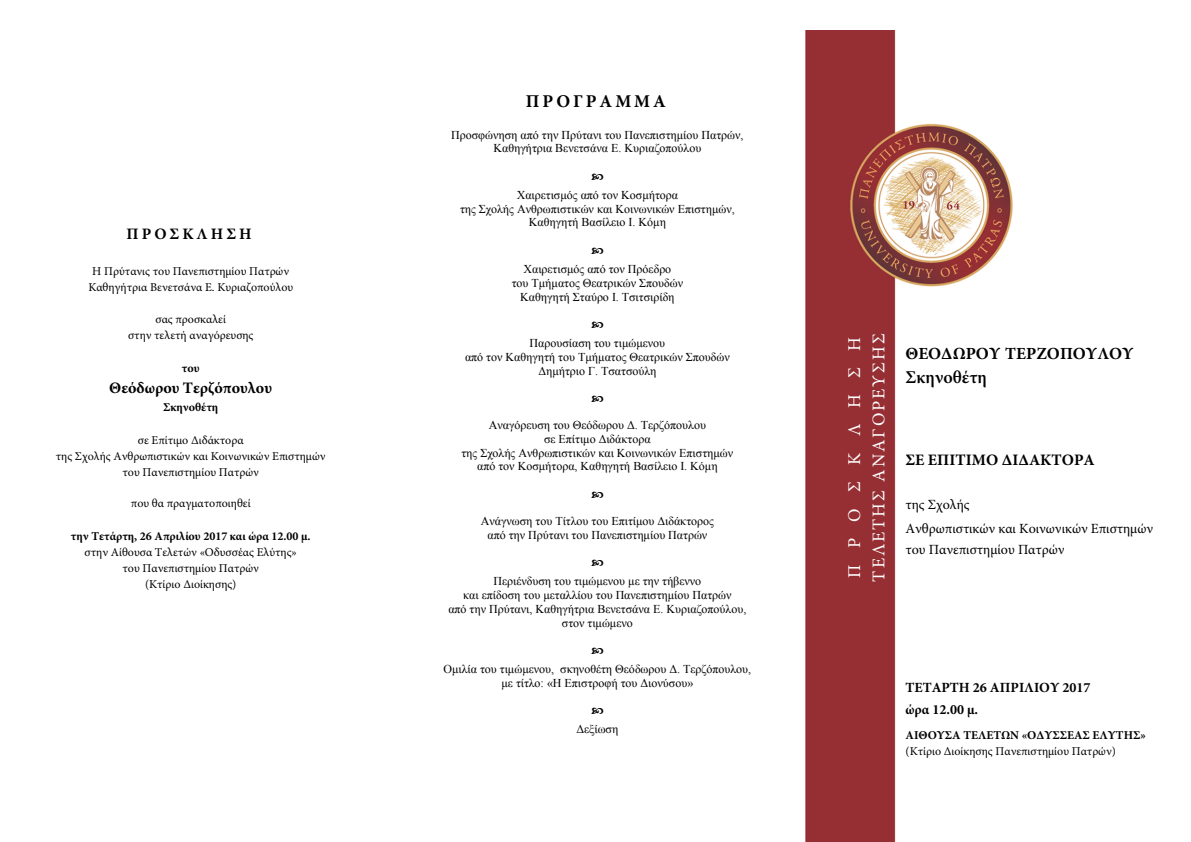
<style>
.page{position:relative;width:1191px;height:842px;background:#fff}
.page>*{position:absolute;margin:0;border:0;box-sizing:border-box;transform-origin:0 0}
.t1{font:18px/24.2px "Minion Pro";letter-spacing:.115em;color:#fff}
.t2{font:600 18px "Minion Pro";color:#000}
.t3{font:700 18px "Minion Pro";letter-spacing:.165em;color:#000}
.t4{font:700 17px "Minion Pro";color:#000}
.t5{font:700 16px "Minion Pro";color:#000}
.t6{font:700 16px "Minion Pro";letter-spacing:.19em;color:#000}
.t7{font:14px/23.7px "Minion Pro";color:#000}
.t8{font:700 14px/22.3px "Minion Pro";color:#000}
.t9{font:12px/13.8px "Times New Roman";color:#000;text-align:center}
.t10{font:12px/16.2px "Minion Pro";color:#000;text-align:center}
.t11{font:700 12px "Minion Pro";color:#000}
</style>
<div class="page">
<img style="left:805px;top:31px;width:208px;height:811px">
<h3 class="t6" style="left:127px;top:223px;width:127px">ΠΡΟΣΚΛΗΣΗ</h3>
<p class="t10" style="left:88px;top:263px;width:206px">Η Πρύτανις του Πανεπιστημίου Πατρών<br>Καθηγήτρια Βενετσάνα Ε. Κυριαζοπούλου</p>
<p class="t10" style="left:128px;top:311px;width:127px">σας προσκαλεί<br>στην τελετή αναγόρευσης</p>
<p class="t11" style="left:182px;top:360px;width:19px">του</p>
<h3 class="t5" style="left:109px;top:376px;width:164px">Θεόδωρου Τερζόπουλου</h3>
<p class="t11" style="left:163px;top:399px;width:57px">Σκηνοθέτη</p>
<p class="t10" style="left:56px;top:432px;width:271px">σε Επίτιμο Διδάκτορα<br>της Σχολής Ανθρωπιστικών και Κοινωνικών Επιστημών του Πανεπιστημίου Πατρών</p>
<p class="t10" style="left:131px;top:495px;width:121px">που θα πραγματοποιηθεί</p>
<p class="t11" style="left:71px;top:528px;width:241px">την Τετάρτη, 26 Απριλίου 2017 και ώρα 12.00 μ.</p>
<p class="t10" style="left:85px;top:544px;width:214px">στην Αίθουσα Τελετών «Οδυσσέας Ελύτης» του Πανεπιστημίου Πατρών<br>(Κτίριο Διοίκησης)</p>
<h1 class="t3" style="left:526px;top:89px;width:142px">ΠΡΟΓΡΑΜΜΑ</h1>
<p class="t9" style="left:451px;top:128px;width:294px">Προσφώνηση από την Πρύτανι του Πανεπιστημίου Πατρών,<br>Καθηγήτρια Βενετσάνα Ε. Κυριαζοπούλου</p>
<p class="t9" style="left:460px;top:188px;width:276px">Χαιρετισμός από τον Κοσμήτορα<br>της Σχολής Ανθρωπιστικών και Κοινωνικών Επιστημών,<br>Καθηγητή Βασίλειο Ι. Κόμη</p>
<p class="t9" style="left:512px;top:262px;width:173px">Χαιρετισμός από τον Πρόεδρο<br>του Τμήματος Θεατρικών Σπουδών<br>Καθηγητή Σταύρο Ι. Τσιτσιρίδη</p>
<p class="t9" style="left:465px;top:336px;width:266px">Παρουσίαση του τιμώμενου<br>από τον Καθηγητή του Τμήματος Θεατρικών Σπουδών<br>Δημήτριο Γ. Τσατσούλη</p>
<p class="t9" style="left:461px;top:418px;width:273px">Αναγόρευση του Θεόδωρου Δ. Τερζόπουλου<br>σε Επίτιμο Διδάκτορα<br>της Σχολής Ανθρωπιστικών και Κοινωνικών Επιστημών από τον Κοσμήτορα, Καθηγητή Βασίλειο Ι. Κόμη</p>
<p class="t9" style="left:481px;top:514px;width:234px">Ανάγνωση του Τίτλου του Επιτίμου Διδάκτορος από την Πρύτανι του Πανεπιστημίου Πατρών</p>
<p class="t9" style="left:448px;top:574px;width:299px">Περιένδυση του τιμώμενου με την τήβεννο<br>και επίδοση του μεταλλίου του Πανεπιστημίου Πατρών<br>από την Πρύτανι, Καθηγήτρια Βενετσάνα Ε. Κυριαζοπούλου, στον τιμώμενο</p>
<p class="t9" style="left:443px;top:662px;width:309px">Ομιλία του τιμώμενου, σκηνοθέτη Θεόδωρου Δ. Τερζόπουλου, με τίτλο: «Η Επιστροφή του Διονύσου»</p>
<p class="t9" style="left:576px;top:722px;width:44px">Δεξίωση</p>
<h1 class="t1" style="left:842px;top:582px;width:249px;rotate:-90deg">ΠΡΟΣΚΛΗΣΗ<br>ΤΕΛΕΤΗΣ ΑΝΑΓΟΡΕΥΣΗΣ</h1>
<h2 class="t4" style="left:905px;top:342px;width:230px">ΘΕΟΔΩΡΟΥ ΤΕΡΖΟΠΟΥΛΟΥ</h2>
<h1 class="t2" style="left:905px;top:365px;width:83px">Σκηνοθέτη</h1>
<h3 class="t5" style="left:905px;top:449px;width:191px">ΣΕ ΕΠΙΤΙΜΟ ΔΙΔΑΚΤΟΡΑ</h3>
<p class="t7" style="left:905px;top:493px;width:249px">της Σχολής<br>Ανθρωπιστικών και Κοινωνικών Επιστημών</p>
<p class="t7" style="left:905px;top:537px;width:161px">του Πανεπιστημίου Πατρών</p>
<p class="t8" style="left:905px;top:676px;width:186px">ΤΕΤΑΡΤΗ 26 ΑΠΡΙΛΙΟΥ 2017 ώρα 12.00 μ.</p>
<p class="t11" style="left:905px;top:727px;width:242px">ΑΙΘΟΥΣΑ ΤΕΛΕΤΩΝ «ΟΔΥΣΣΕΑΣ ΕΛΥΤΗΣ»</p>
<p class="t10" style="left:905px;top:743px;width:212px">(Κτίριο Διοίκησης Πανεπιστημίου Πατρών)</p>
</div>
